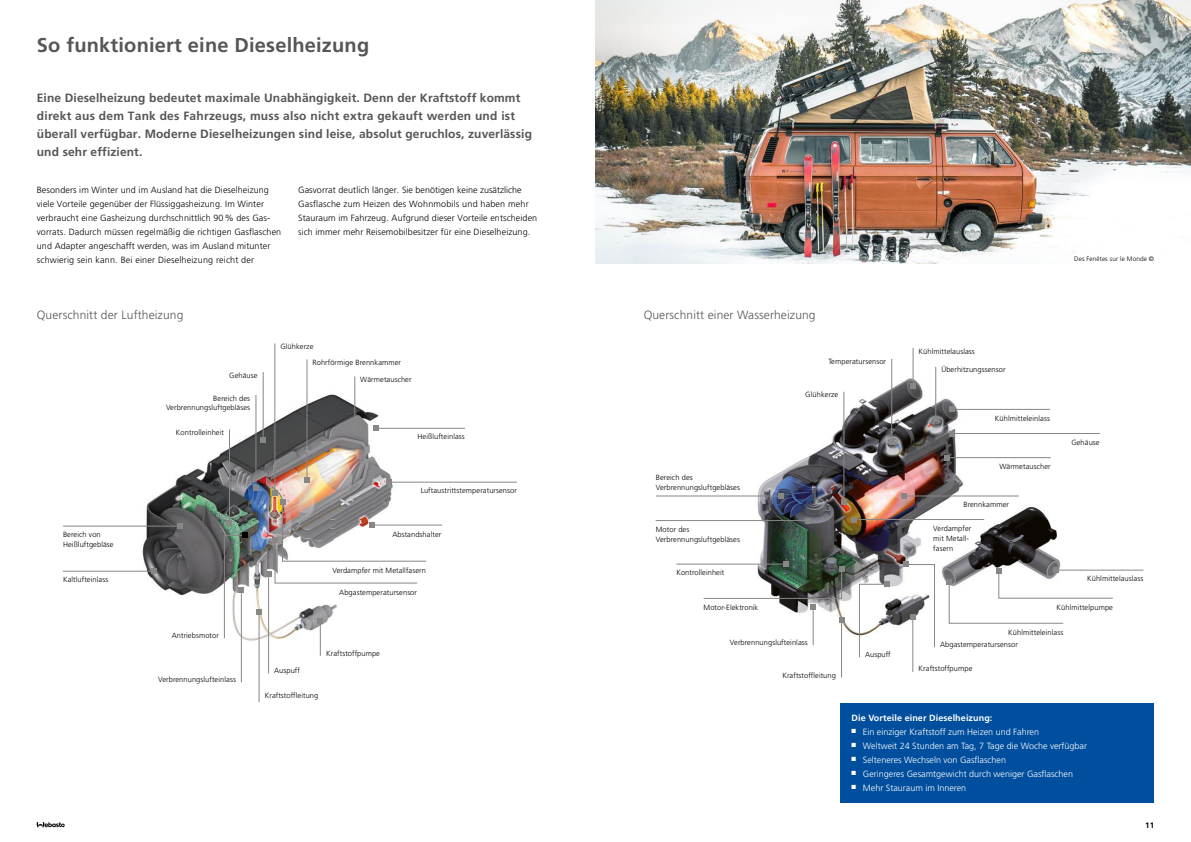
<style>
.page{position:relative;width:1191px;height:842px;background:#fff}
.page>*{position:absolute;margin:0;border:0;box-sizing:border-box;transform-origin:0 0}
.t1{font:700 20px "Frutiger";letter-spacing:.01em;color:#575656}
.t2{font:700 12px/18px "Frutiger";letter-spacing:.01em;color:#575656}
.t3{font:300 12px "Frutiger";letter-spacing:.01em;color:#575656}
.t4{font:300 9px/14px "Frutiger";letter-spacing:.01em;color:#000}
.t5{font:300 9px "Frutiger";color:#fff}
.t6{font:700 9px "Frutiger";letter-spacing:.01em;color:#fff}
.t7{font:700 8px "Frutiger";color:#000}
.t8{font:300 7.5px/10px "Frutiger";letter-spacing:.01em;color:#000}
.t9{font:300 6.5px "Frutiger";letter-spacing:.01em;color:#000}
</style>
<div class="page">
<div style="left:840px;top:703px;width:314px;height:99px;background:#004f9e"></div>
<img style="left:669px;top:353px;width:431px;height:308px">
<img style="left:92px;top:391px;width:356px;height:252px">
<svg style="left:37px;top:822px;width:28px;height:6px"></svg>
<hr style="left:63px;top:526px;width:117px;height:1px;background:#878786">
<svg style="left:178px;top:523px;width:5px;height:6px"></svg>
<hr style="left:63px;top:571px;width:91px;height:1px;background:#878786">
<svg style="left:151px;top:569px;width:5px;height:5px"></svg>
<hr style="left:378px;top:428px;width:87px;height:1px;background:#878786">
<svg style="left:373px;top:426px;width:5px;height:5px"></svg>
<hr style="left:392px;top:482px;width:125px;height:1px;background:#878786">
<svg style="left:387px;top:480px;width:5px;height:5px"></svg>
<hr style="left:375px;top:525px;width:67px;height:1px;background:#878786">
<hr style="left:355px;top:376px;width:1px;height:52px;background:#878786">
<svg style="left:352px;top:426px;width:5px;height:5px"></svg>
<hr style="left:307px;top:359px;width:1px;height:121px;background:#878786">
<svg style="left:304px;top:477px;width:5px;height:5px"></svg>
<hr style="left:275px;top:343px;width:1px;height:150px;background:#878786">
<hr style="left:263px;top:372px;width:1px;height:68px;background:#878786">
<svg style="left:261px;top:438px;width:5px;height:5px"></svg>
<hr style="left:256px;top:395px;width:1px;height:93px;background:#878786">
<svg style="left:253px;top:486px;width:5px;height:5px"></svg>
<hr style="left:229px;top:429px;width:1px;height:94px;background:#878786">
<svg style="left:227px;top:520px;width:5px;height:5px"></svg>
<hr style="left:320px;top:621px;width:1px;height:35px;background:#878786">
<svg style="left:318px;top:618px;width:5px;height:5px"></svg>
<hr style="left:268px;top:575px;width:1px;height:98px;background:#878786">
<hr style="left:241px;top:591px;width:1px;height:91px;background:#878786">
<svg style="left:224px;top:533px;width:24px;height:105px"></svg>
<img style="left:266px;top:491px;width:160px;height:92px">
<hr style="left:259px;top:612px;width:1px;height:90px;background:#878786">
<svg style="left:256px;top:609px;width:6px;height:5px"></svg>
<hr style="left:949px;top:457px;width:101px;height:1px;background:#878786">
<svg style="left:944px;top:455px;width:5px;height:5px"></svg>
<hr style="left:954px;top:433px;width:145px;height:1px;background:#878786">
<svg style="left:949px;top:431px;width:5px;height:5px"></svg>
<hr style="left:954px;top:409px;width:96px;height:1px;background:#878786">
<svg style="left:949px;top:407px;width:5px;height:5px"></svg>
<hr style="left:1058px;top:570px;width:85px;height:1px;background:#878786">
<hr style="left:912px;top:618px;width:1px;height:54px;background:#878786">
<hr style="left:841px;top:621px;width:1px;height:56px;background:#878786">
<svg style="left:839px;top:617px;width:5px;height:6px"></svg>
<hr style="left:813px;top:608px;width:1px;height:37px;background:#878786">
<svg style="left:810px;top:605px;width:5px;height:5px"></svg>
<hr style="left:676px;top:564px;width:110px;height:1px;background:#878786">
<hr style="left:656px;top:496px;width:125px;height:1px;background:#878786">
<svg style="left:778px;top:493px;width:5px;height:5px"></svg>
<hr style="left:935px;top:367px;width:1px;height:52px;background:#878786">
<svg style="left:933px;top:416px;width:5px;height:5px"></svg>
<hr style="left:913px;top:348px;width:1px;height:38px;background:#878786">
<svg style="left:910px;top:383px;width:5px;height:5px"></svg>
<hr style="left:891px;top:359px;width:1px;height:83px;background:#878786">
<svg style="left:889px;top:439px;width:5px;height:5px"></svg>
<hr style="left:843px;top:392px;width:1px;height:109px;background:#878786">
<svg style="left:841px;top:499px;width:5px;height:5px"></svg>
<hr style="left:655px;top:520px;width:153px;height:1px;background:#878786">
<svg style="left:805px;top:518px;width:5px;height:5px"></svg>
<hr style="left:906px;top:496px;width:112px;height:1px;background:#878786">
<svg style="left:901px;top:493px;width:5px;height:5px"></svg>
<hr style="left:856px;top:519px;width:128px;height:1px;background:#878786">
<svg style="left:851px;top:517px;width:5px;height:5px"></svg>
<svg style="left:904px;top:561px;width:31px;height:87px"></svg>
<svg style="left:859px;top:581px;width:31px;height:77px"></svg>
<svg style="left:703px;top:561px;width:141px;height:38px"></svg>
<svg style="left:946px;top:568px;width:167px;height:56px"></svg>
<img style="left:595px;top:0;width:596px;height:263px">
<h1 class="t1" style="left:37px;top:33px;width:334px">So funktioniert eine Dieselheizung</h1>
<p class="t2" style="left:37px;top:89px;width:496px">Eine Dieselheizung bedeutet maximale Unabhängigkeit. Denn der Kraftstoff kommt direkt aus dem Tank des Fahrzeugs, muss also nicht extra gekauft werden und ist überall verfügbar. Moderne Dieselheizungen sind leise, absolut geruchlos, zuverlässig und sehr effizient.</p>
<p class="t4" style="left:37px;top:183px;width:246px">Besonders im Winter und im Ausland hat die Dieselheizung viele Vorteile gegenüber der Flüssiggasheizung. Im Winter verbraucht eine Gasheizung durchschnittlich 90% des Gas&shy;vorrats. Dadurch müssen regelmäßig die richtigen Gasflaschen und Adapter angeschafft werden, was im Ausland mitunter schwierig sein kann. Bei einer Dieselheizung reicht der</p>
<p class="t4" style="left:298px;top:183px;width:241px">Gasvorrat deutlich länger. Sie benötigen keine zusätzliche Gasflasche zum Heizen des Wohnmobils und haben mehr Stauraum im Fahrzeug. Aufgrund dieser Vorteile entscheiden sich immer mehr Reisemobilbesitzer für eine Dieselheizung.</p>
<h2 class="t3" style="left:37px;top:308px;width:148px">Querschnitt der Luftheizung</h2>
<h2 class="t3" style="left:643px;top:308px;width:173px">Querschnitt einer Wasserheizung</h2>
<p class="t8" style="left:63px;top:530px;width:52px">Bereich von<br>Heißluftgebläse</p>
<p class="t8" style="left:63px;top:575px;width:47px">Kaltlufteinlass</p>
<p class="t8" style="left:229px;top:370px;width:30px">Gehäuse</p>
<p class="t8" style="left:166px;top:394px;width:86px;line-height:9px;text-align:right">Bereich des<br>Verbrennungsluftgebläses</p>
<p class="t8" style="left:176px;top:428px;width:49px">Kontrolleinheit</p>
<p class="t8" style="left:280px;top:342px;width:35px">Glühkerze</p>
<p class="t8" style="left:312px;top:357px;width:90px">Rohrförmige Brennkammer</p>
<p class="t8" style="left:360px;top:375px;width:53px">Wärmetauscher</p>
<p class="t8" style="left:417px;top:432px;width:49px">Heißlufteinlass</p>
<p class="t8" style="left:172px;top:631px;width:49px">Antriebsmotor</p>
<p class="t8" style="left:158px;top:675px;width:79px">Verbrennungslufteinlass</p>
<p class="t8" style="left:421px;top:486px;width:98px">Luftaustrittstemperatursensor</p>
<p class="t8" style="left:392px;top:529px;width:50px">Abstandshalter</p>
<p class="t8" style="left:332px;top:565px;width:95px">Verdampfer mit Metallfasern</p>
<p class="t8" style="left:339px;top:587px;width:79px">Abgastemperatursensor</p>
<p class="t8" style="left:274px;top:666px;width:27px">Auspuff</p>
<p class="t8" style="left:265px;top:691px;width:55px">Kraftstoffleitung</p>
<p class="t8" style="left:326px;top:648px;width:55px">Kraftstoffpumpe</p>
<p class="t8" style="left:656px;top:473px;width:86px">Bereich des<br>Verbrennungsluftgebläses</p>
<p class="t8" style="left:656px;top:524px;width:86px">Motor des<br>Verbrennungsluftgebläses</p>
<p class="t8" style="left:676px;top:568px;width:49px">Kontrolleinheit</p>
<p class="t8" style="left:703px;top:602px;width:56px">Motor-Elektronik</p>
<p class="t8" style="left:828px;top:357px;width:59px">Temperatursensor</p>
<p class="t8" style="left:805px;top:390px;width:35px">Glühkerze</p>
<p class="t8" style="left:730px;top:637px;width:79px">Verbrennungslufteinlass</p>
<p class="t8" style="left:782px;top:670px;width:55px">Kraftstoffleitung</p>
<p class="t8" style="left:865px;top:650px;width:27px">Auspuff</p>
<p class="t9" style="left:1074px;top:255px;width:81px">Des Fenêtes sur le Monde ©</p>
<p class="t8" style="left:918px;top:346px;width:58px">Kühlmittelauslass</p>
<p class="t8" style="left:941px;top:365px;width:66px">Überhitzungssensor</p>
<p class="t8" style="left:995px;top:413px;width:56px">Kühlmitteleinlass</p>
<p class="t8" style="left:999px;top:461px;width:53px">Wärmetauscher</p>
<p class="t8" style="left:963px;top:500px;width:47px">Brennkammer</p>
<p class="t8" style="left:933px;top:523px;width:40px">Verdampfer mit Metall&shy;fasern</p>
<p class="t8" style="left:1071px;top:437px;width:30px">Gehäuse</p>
<p class="t8" style="left:1087px;top:574px;width:58px">Kühlmittelauslass</p>
<p class="t8" style="left:1056px;top:602px;width:58px">Kühlmittelpumpe</p>
<p class="t8" style="left:1008px;top:627px;width:56px">Kühlmitteleinlass</p>
<p class="t8" style="left:940px;top:640px;width:79px">Abgastemperatursensor</p>
<p class="t8" style="left:918px;top:664px;width:55px">Kraftstoffpumpe</p>
<p class="t6" style="left:851px;top:712px;width:142px">Die Vorteile einer Dieselheizung:</p>
<p class="t5" style="left:851px;top:727px;width:189px">■ Ein einziger Kraftstoff zum Heizen und Fahren</p>
<p class="t5" style="left:851px;top:741px;width:237px">■ Weltweit 24 Stunden am Tag, 7 Tage die Woche verfügbar</p>
<p class="t5" style="left:851px;top:755px;width:156px">■ Selteneres Wechseln von Gasflaschen</p>
<p class="t5" style="left:851px;top:769px;width:223px">■ Geringeres Gesamtgewicht durch weniger Gasflaschen</p>
<p class="t5" style="left:851px;top:783px;width:116px">■ Mehr Stauraum im Inneren</p>
<p class="t7" style="left:1145px;top:820px;width:10px">11</p>
</div>
